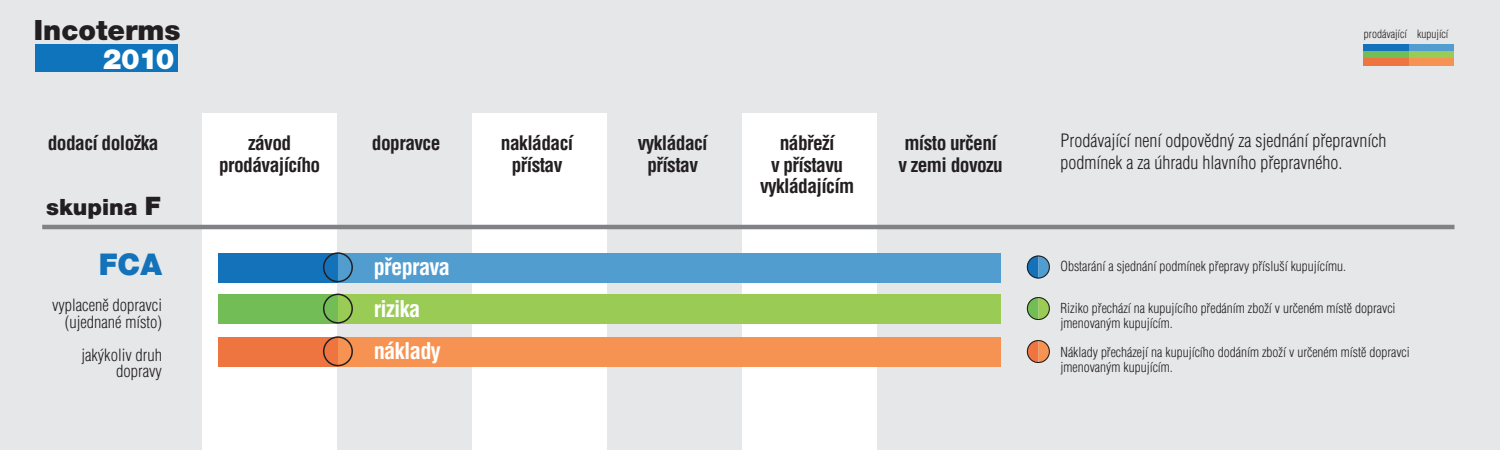
<style>
.page{position:relative;width:1500px;height:450px;background:#e6e7e9}
.page>*{position:absolute;margin:0;border:0;box-sizing:border-box;transform-origin:0 0}
.t1{font:900 30px "Helvetica Neue CE";color:#1372b9}
.t2{font:900 28.05px "Helvetica Neue CE";color:#231f20}
.t3{font:900 28.05px "Helvetica Neue CE";color:#fff}
.t4{font:700 condensed 22.5px/42px "Helvetica CE";letter-spacing:-.03em;color:#fff}
.t5{font:900 22.5px "Helvetica Neue CE";color:#231f20}
.t6{font:700 condensed 19.5px/21px "Helvetica CE";letter-spacing:-.03em;color:#231f20;text-align:center}
.t7{font:300 condensed 18px/22.5px "Helvetica CE";color:#231f20}
.t8{font:300 condensed 16.5px/16.5px "Helvetica CE";color:#231f20;text-align:right}
.t9{font:300 condensed 13.5px/15px "Helvetica CE";color:#231f20}
.t10{font:300 condensed 11.25px "Helvetica CE";color:#231f20}
.s1{font-size:25.5px}
</style>
<div class="page">
<div style="left:202px;top:113px;width:136px;height:336px;background:#fff"></div>
<div style="left:472px;top:113px;width:136px;height:336px;background:#fff"></div>
<div style="left:742px;top:113px;width:136px;height:336px;background:#fff"></div>
<div style="left:219px;top:253px;width:122px;height:30px;background:#1372b9"></div>
<div style="left:219px;top:294px;width:122px;height:30px;background:#72bd55"></div>
<div style="left:219px;top:337px;width:122px;height:30px;background:#ef7540"></div>
<div style="left:338px;top:253px;width:663px;height:30px;background:#529dcf"></div>
<div style="left:1408px;top:44px;width:46px;height:8px;background:#529dcf"></div>
<div style="left:1408px;top:51px;width:46px;height:8px;background:#99cb55"></div>
<div style="left:1408px;top:58px;width:46px;height:8px;background:#f69352"></div>
<div style="left:1363px;top:44px;width:46px;height:8px;background:#1372b9"></div>
<div style="left:1363px;top:51px;width:46px;height:8px;background:#72bd55"></div>
<div style="left:1363px;top:58px;width:46px;height:8px;background:#ef7540"></div>
<div style="left:338px;top:294px;width:663px;height:30px;background:#99cb55"></div>
<div style="left:338px;top:337px;width:663px;height:30px;background:#f69352"></div>
<svg style="left:323px;top:252px;width:30px;height:30px"></svg>
<svg style="left:323px;top:294px;width:30px;height:30px"></svg>
<svg style="left:323px;top:336px;width:30px;height:30px"></svg>
<svg style="left:1027px;top:256px;width:23px;height:23px"></svg>
<svg style="left:1027px;top:297px;width:23px;height:23px"></svg>
<svg style="left:1027px;top:340px;width:23px;height:23px"></svg>
<hr style="left:42px;top:225px;width:1413px;height:4px;background:#808285">
<div style="left:35px;top:44px;width:143px;height:28px;background:#1074bc"></div>
<h2 class="t2" style="left:34px;top:15px;width:148px">Incoterms</h2>
<h2 class="t3" style="left:103px;top:44px;width:73px">2010</h2>
<h3 class="t6" style="left:48px;top:133px;width:113px">dodací doložka</h3>
<h3 class="t6" style="left:219px;top:133px;width:103px">závod prodávajícího</h3>
<h3 class="t5" style="left:46px;top:195px;width:116px">skupina <span class="s1">F</span></h3>
<h1 class="t1" style="left:99px;top:249px;width:65px">FCA</h1>
<p class="t8" style="left:52px;top:297px;width:111px">vyplaceně dopravci (ujednané místo)</p>
<p class="t8" style="left:81px;top:347px;width:82px">jakýkoliv druh dopravy</p>
<h3 class="t6" style="left:372px;top:133px;width:70px">dopravce</h3>
<h3 class="t6" style="left:501px;top:133px;width:74px">nakládací přístav</h3>
<h3 class="t6" style="left:638px;top:133px;width:72px">vykládací přístav</h3>
<h3 class="t6" style="left:760px;top:133px;width:96px">nábřeží<br>v přístavu vykládajícím</h3>
<h3 class="t6" style="left:898px;top:133px;width:106px">místo určení v zemi dovozu</h3>
<h3 class="t4" style="left:374px;top:246px;width:78px">přeprava rizika náklady</h3>
<p class="t10" style="left:1364px;top:28px;width:86px">prodávající kupující</p>
<h3 class="t7" style="left:1060px;top:129px;width:327px">Prodávající není odpovědný za sjednání přepravních podmínek a za úhradu hlavního přepravného.</h3>
<p class="t9" style="left:1060px;top:259px;width:287px">Obstarání a sjednání podmínek přepravy přísluší kupujícímu.</p>
<p class="t9" style="left:1060px;top:301px;width:337px">Riziko přechází na kupujícího předáním zboží v určeném místě dopravci jmenovaným kupujícím.</p>
<p class="t9" style="left:1060px;top:344px;width:351px">Náklady přecházejí na kupujícího dodáním zboží v určeném místě dopravci jmenovaným kupujícím.</p>
</div>
